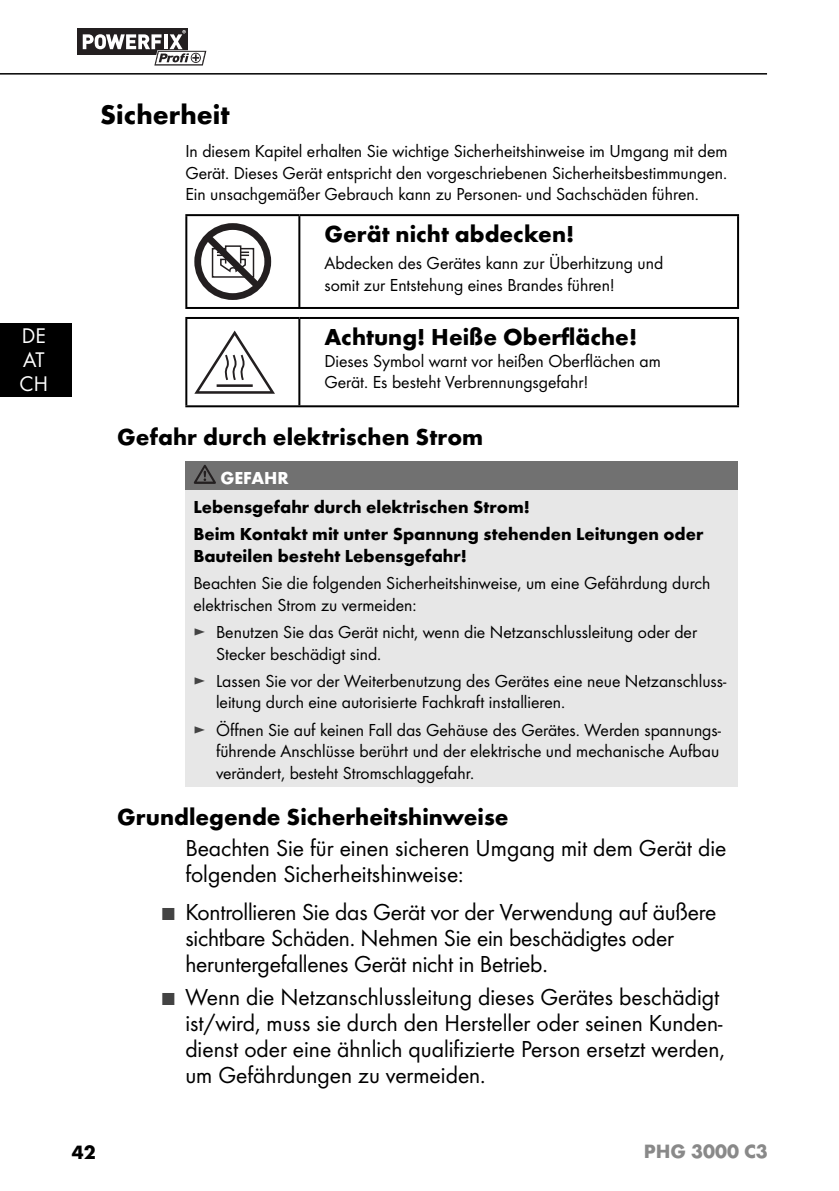
<style>
.page{position:relative;width:839px;height:1191px;background:#fff}
.page>*{position:absolute;margin:0;border:0;box-sizing:border-box;transform-origin:0 0}
.t1{font:700 28px "Futura";color:#000}
.t2{font:24px/26px "Futura Boo";color:#000}
.t3{font:700 24px "Futura";color:#000}
.t4{font:22px/24px "Futura Boo";color:#fff}
.t5{font:700 20px "Futura";color:#898989}
.t6{font:700 20px "Futura";color:#000}
.t7{font:18px/21.6px "Futura Boo";color:#000}
.t8{font:700 18px/27.2px "Futura";color:#000}
.t9{font:700 18px "Futura";color:#fff}
.s1{color:#434343}
.s2{font-size:18px;color:#434343}
</style>
<div class="page">
<hr style="left:0;top:73px;width:767px;height:2px;background:#000">
<svg style="left:77px;top:28px;width:130px;height:38px"></svg>
<div style="left:0;top:323px;width:72px;height:74px;background:#000"></div>
<hr style="left:185px;top:214px;width:114px;height:2px;background:#000">
<hr style="left:185px;top:216px;width:2px;height:91px;background:#000">
<hr style="left:299px;top:214px;width:440px;height:2px;background:#000">
<hr style="left:298px;top:216px;width:2px;height:91px;background:#000">
<hr style="left:737px;top:216px;width:2px;height:91px;background:#000">
<hr style="left:185px;top:307px;width:554px;height:2px;background:#000">
<div style="left:194px;top:223px;width:77px;height:77px;border:7px solid #231f20;border-radius:50%"></div>
<svg style="left:198px;top:228px;width:69px;height:68px"></svg>
<hr style="left:185px;top:317px;width:114px;height:2px;background:#000">
<hr style="left:185px;top:319px;width:2px;height:86px;background:#000">
<hr style="left:299px;top:317px;width:440px;height:2px;background:#000">
<hr style="left:298px;top:319px;width:2px;height:86px;background:#000">
<hr style="left:737px;top:319px;width:2px;height:86px;background:#000">
<hr style="left:185px;top:405px;width:554px;height:2px;background:#000">
<svg style="left:194px;top:330px;width:81px;height:64px"></svg>
<div style="left:185px;top:462px;width:553px;height:29px;background:#717171"></div>
<div style="left:185px;top:491px;width:553px;height:296px;background:#e7e7e7"></div>
<svg style="left:194px;top:465px;width:22px;height:19px"></svg>
<p class="t4" style="left:20px;top:325px;width:30px">DE<br>AT<br>CH</p>
<h1 class="t1" style="left:100px;top:104px;width:131px">Sicherheit</h1>
<p class="t7" style="left:185px;top:141px;width:544px;text-align:justify">In diesem Kapitel erhalten Sie wichtige Sicherheitshinweise im Umgang mit dem Gerät. Dieses Gerät entspricht den vorgeschriebenen Sicherheitsbestimmungen.<br>Ein unsachgemäßer Gebrauch kann zu Personen- und Sachschäden führen.</p>
<h2 class="t3" style="left:324px;top:225px;width:251px">Gerät nicht abdecken!</h2>
<p class="t7" style="left:324px;top:253px;width:340px">Abdecken des Gerätes kann zur Überhitzung und somit zur Entstehung eines Brandes führen!</p>
<h2 class="t3" style="left:324px;top:327px;width:314px">Achtung! Heiße Oberfläche!</h2>
<p class="t7" style="left:324px;top:351px;width:338px">Dieses Symbol warnt vor heißen Oberflächen am<br>Gerät. Es besteht Verbrennungsgefahr!</p>
<h2 class="t3" style="left:117px;top:428px;width:367px">Gefahr durch elektrischen Strom</h2>
<p class="t9" style="left:220px;top:471px;width:70px">GEFAHR</p>
<p class="t8" style="left:193px;top:495px;width:512px">Lebensgefahr durch elektrischen Strom!<br>Beim Kontakt mit unter Spannung stehenden Leitungen oder</p>
<p class="t8" style="left:193px;top:544px;width:275px">Bauteilen besteht Lebensgefahr!</p>
<p class="t7" style="left:193px;top:573px;width:519px">Beachten Sie die folgenden Sicherheitshinweise, um eine Gefährdung durch elektrischen Strom zu vermeiden:</p>
<p class="t7" style="left:216px;top:622px;width:483px;text-indent:-23px"><span class="s1">►</span> Benutzen Sie das Gerät nicht, wenn die Netzanschlussleitung oder der<br>Stecker beschädigt sind.</p>
<p class="t7" style="left:216px;top:671px;width:512px;text-indent:-23px"><span class="s1">►</span> Lassen Sie vor der Weiterbenutzung des Gerätes eine neue Netzanschluss&shy;leitung durch eine autorisierte Fachkraft installieren.</p>
<p class="t7" style="left:216px;top:720px;width:507px;text-align:justify;text-indent:-23px"><span class="s1">►</span> Öffnen Sie auf keinen Fall das Gehäuse des Gerätes. Werden spannungs&shy;führende Anschlüsse berührt und der elektrische und mechanische Aufbau verändert, besteht Stromschlaggefahr.</p>
<h2 class="t3" style="left:117px;top:807px;width:393px">Grundlegende Sicherheitshinweise</h2>
<h2 class="t2" style="left:185px;top:837px;width:543px">Beachten Sie für einen sicheren Umgang mit dem Gerät die folgenden Sicherheitshinweise:</h2>
<h2 class="t2" style="left:185px;top:900px;width:532px;text-indent:-23px"><span class="s2">■</span> Kontrollieren Sie das Gerät vor der Verwendung auf äußere sichtbare Schäden. Nehmen Sie ein beschädigtes oder heruntergefallenes Gerät nicht in Betrieb.</h2>
<h2 class="t2" style="left:185px;top:985px;width:541px;text-indent:-23px"><span class="s2">■</span> Wenn die Netzanschlussleitung dieses Gerätes beschädigt ist/wird, muss sie durch den Hersteller oder seinen Kunden&shy;dienst oder eine ähnlich qualifizierte Person ersetzt werden, um Gefährdungen zu vermeiden.</h2>
<p class="t6" style="left:72px;top:1144px;width:25px">42</p>
<p class="t5" style="left:644px;top:1143px;width:126px">PHG 3000 C3</p>
</div>
